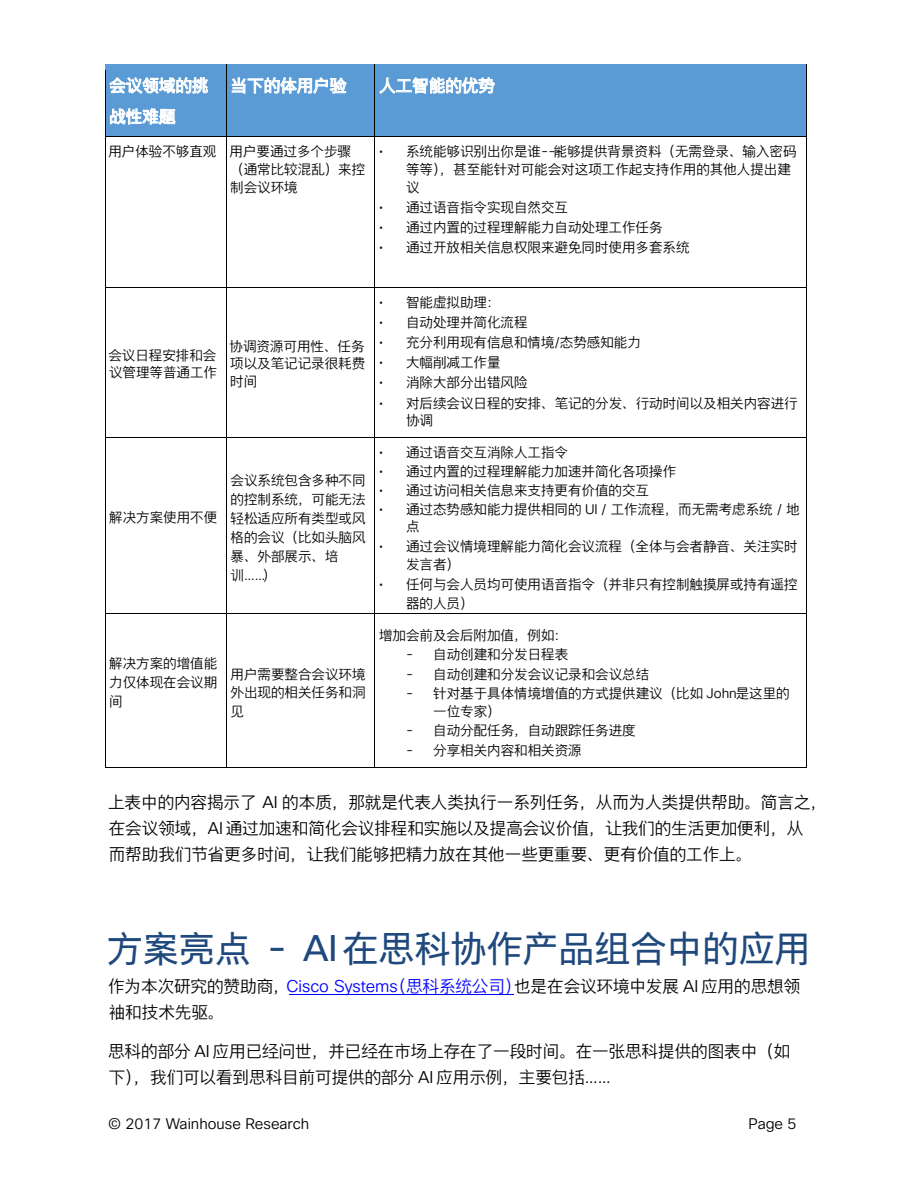
<style>
.page{position:relative;width:918px;height:1188px;background:#fff}
.page>*{position:absolute;margin:0;border:0;box-sizing:border-box;transform-origin:0 0}
.t1{font:36px "Cisco Sans CHS";color:#1f497d}
.t2{font:16.5px/25.8px "Cisco Sans CHS Light";color:#000}
.t3{font:16.5px/30.9px "Cisco Sans CHS";color:#fff}
.t4{font:16.5px "Cisco Sans CHS Light";color:#00f}
.t5{font:15px "Cisco Sans CHS Light";color:#000}
.t6{font:13.5px/18.9px "Cisco Sans CHS Light";color:#000}
.s1{color:#00f}
</style>
<div class="page">
<div style="left:106px;top:65px;width:120px;height:71px;background:#5b9bd5"></div>
<svg style="left:109px;top:77px;width:99px;height:48px"></svg>
<div style="left:227px;top:65px;width:147px;height:71px;background:#5b9bd5"></div>
<svg style="left:232px;top:77px;width:115px;height:17px"></svg>
<div style="left:375px;top:65px;width:431px;height:71px;background:#5b9bd5"></div>
<svg style="left:379px;top:77px;width:116px;height:17px"></svg>
<hr style="left:106px;top:64px;width:120px;height:1px;background:#000">
<hr style="left:227px;top:64px;width:147px;height:1px;background:#000">
<hr style="left:375px;top:64px;width:431px;height:1px;background:#000">
<hr style="left:105px;top:70px;width:1px;height:66px;background:#000">
<hr style="left:226px;top:70px;width:1px;height:66px;background:#000">
<hr style="left:374px;top:70px;width:1px;height:66px;background:#000">
<hr style="left:806px;top:70px;width:1px;height:66px;background:#000">
<hr style="left:106px;top:136px;width:120px;height:1px;background:#000">
<hr style="left:227px;top:136px;width:147px;height:1px;background:#000">
<hr style="left:375px;top:136px;width:431px;height:1px;background:#000">
<hr style="left:105px;top:143px;width:1px;height:144px;background:#000">
<hr style="left:226px;top:143px;width:1px;height:144px;background:#000">
<hr style="left:374px;top:143px;width:1px;height:144px;background:#000">
<hr style="left:806px;top:143px;width:1px;height:144px;background:#000">
<hr style="left:106px;top:287px;width:120px;height:1px;background:#000">
<hr style="left:227px;top:287px;width:147px;height:1px;background:#000">
<hr style="left:375px;top:287px;width:431px;height:1px;background:#000">
<hr style="left:105px;top:293px;width:1px;height:144px;background:#000">
<hr style="left:226px;top:293px;width:1px;height:144px;background:#000">
<hr style="left:374px;top:293px;width:1px;height:144px;background:#000">
<hr style="left:806px;top:293px;width:1px;height:144px;background:#000">
<hr style="left:106px;top:437px;width:120px;height:1px;background:#000">
<hr style="left:227px;top:437px;width:147px;height:1px;background:#000">
<hr style="left:375px;top:437px;width:431px;height:1px;background:#000">
<hr style="left:105px;top:444px;width:1px;height:170px;background:#000">
<hr style="left:226px;top:444px;width:1px;height:170px;background:#000">
<hr style="left:374px;top:444px;width:1px;height:170px;background:#000">
<hr style="left:806px;top:444px;width:1px;height:170px;background:#000">
<hr style="left:106px;top:614px;width:120px;height:1px;background:#000">
<hr style="left:227px;top:614px;width:147px;height:1px;background:#000">
<hr style="left:375px;top:614px;width:431px;height:1px;background:#000">
<hr style="left:105px;top:620px;width:1px;height:147px;background:#000">
<hr style="left:106px;top:767px;width:120px;height:1px;background:#000">
<hr style="left:226px;top:620px;width:1px;height:147px;background:#000">
<hr style="left:227px;top:767px;width:147px;height:1px;background:#000">
<hr style="left:374px;top:620px;width:1px;height:147px;background:#000">
<hr style="left:375px;top:767px;width:431px;height:1px;background:#000">
<hr style="left:806px;top:620px;width:1px;height:147px;background:#000">
<hr style="left:290px;top:994px;width:224px;height:1px;background:#00f">
<p class="t3" style="left:109px;top:71px;width:101px">会议领域的挑战性难题</p>
<p class="t3" style="left:231px;top:71px;width:117px">当下的体用户验</p>
<p class="t3" style="left:379px;top:71px;width:117px">人工智能的优势</p>
<p class="t6" style="left:230px;top:143px;width:136px;line-height:17.7px;text-indent:-122px">用户体验不够直观 用户要通过多个步骤（通常比较混乱）来控制会议环境</p>
<p class="t6" style="left:406px;top:143px;width:392px;line-height:17.7px;text-indent:-27px">• 系统能够识别出你是谁---能够提供背景资料（无需登录、输入密码等等），甚至能针对可能会对这项工作起支持作用的其他人提出建议</p>
<p class="t6" style="left:379px;top:198px;width:190px">• 通过语音指令实现自然交互</p>
<p class="t6" style="left:379px;top:218px;width:285px">• 通过内置的过程理解能力自动处理工作任务</p>
<p class="t6" style="left:379px;top:238px;width:312px">• 通过开放相关信息权限来避免同时使用多套系统</p>
<p class="t6" style="left:108px;top:346px;width:110px;line-height:17.7px">会议日程安排和会议管理等普通工作</p>
<p class="t6" style="left:230px;top:337px;width:137px;line-height:17.5px;text-align:justify">协调资源可用性、任务项以及笔记记录很耗费时间</p>
<p class="t6" style="left:109px;top:507px;width:109px">解决方案使用不便</p>
<p class="t6" style="left:231px;top:471px;width:136px">会议系统包含多种不同的控制系统，可能无法轻松适应所有类型或风格的会议（比如头脑风暴、外部展示、培训……）</p>
<p class="t6" style="left:379px;top:292px;width:123px">• 智能虚拟助理：</p>
<p class="t6" style="left:379px;top:313px;width:150px">• 自动处理并简化流程</p>
<p class="t6" style="left:379px;top:333px;width:263px">• 充分利用现有信息和情境/态势感知能力</p>
<p class="t6" style="left:379px;top:353px;width:123px">• 大幅削减工作量</p>
<p class="t6" style="left:379px;top:373px;width:150px">• 消除大部分出错风险</p>
<p class="t6" style="left:406px;top:394px;width:393px;line-height:17.4px;text-indent:-27px">• 对后续会议日程的安排、笔记的分发、行动时间以及相关内容进行协调</p>
<p class="t6" style="left:379px;top:443px;width:190px">• 通过语音交互消除人工指令</p>
<p class="t6" style="left:379px;top:461px;width:299px">• 通过内置的过程理解能力加速并简化各项操作</p>
<p class="t6" style="left:379px;top:480px;width:272px">• 通过访问相关信息来支持更有价值的交互</p>
<p class="t6" style="left:406px;top:500px;width:395px;line-height:17.7px;text-indent:-27px">• 通过态势感知能力提供相同的 UI／工作流程，而无需考虑系统／地点</p>
<p class="t6" style="left:406px;top:538px;width:393px;line-height:17.7px;text-indent:-27px">• 通过会议情境理解能力简化会议流程（全体与会者静音、关注实时发言者）</p>
<p class="t6" style="left:406px;top:575px;width:393px;text-indent:-27px">• 任何与会人员均可使用语音指令（并非只有控制触摸屏或持有遥控器的人员）</p>
<p class="t6" style="left:379px;top:626px;width:191px">增加会前及会后附加值，例如：</p>
<p class="t6" style="left:406px;top:645px;width:164px">- 自动创建和分发日程表</p>
<p class="t6" style="left:406px;top:664px;width:245px">- 自动创建和分发会议记录和会议总结</p>
<p class="t6" style="left:433px;top:685px;width:358px;line-height:17.4px;text-indent:-27px">- 针对基于具体情境增值的方式提供建议（比如 John是这里的一位专家）</p>
<p class="t6" style="left:406px;top:721px;width:231px">- 自动分配任务，自动跟踪任务进度</p>
<p class="t6" style="left:406px;top:741px;width:177px">- 分享相关内容和相关资源</p>
<p class="t2" style="left:108px;top:790px;width:720px">上表中的内容揭示了 AI 的本质，那就是代表人类执行一系列任务，从而为人类提供帮助。简言之，在会议领域，AI 通过加速和简化会议排程和实施以及提高会议价值，让我们的生活更加便利，从<br>而帮助我们节省更多时间，让我们能够把精力放在其他一些更重要、更有价值的工作上。</p>
<p class="t6" style="left:109px;top:654px;width:109px;text-align:justify">解决方案的增值能力仅体现在会议期间</p>
<p class="t6" style="left:231px;top:664px;width:136px;text-align:justify">用户需要整合会议环境外出现的相关任务和洞见</p>
<h1 class="t1" style="left:107px;top:925px;width:705px">方案亮点－ AI在思科协作产品组合中的应用</h1>
<p class="t2" style="left:108px;top:973px;width:694px">作为本次研究的赞助商，<span class="s1">Cisco System（思科系统公司）</span>也是在会议环境中发展 AI 应用的思想领</p>
<p class="t4" style="left:390px;top:976px;width:10px">s</p>
<p class="t2" style="left:109px;top:999px;width:117px">袖和技术先驱。</p>
<p class="t2" style="left:108px;top:1038px;width:684px">思科的部分 AI 应用已经问世，并已经在市场上存在了一段时间。在一张思科提供的图表中（如下），我们可以看到思科目前可提供的部分 AI 应用示例，主要包括……</p>
<p class="t5" style="left:108px;top:1114px;width:203px">© 2017 Wainhouse Research</p>
<p class="t5" style="left:749px;top:1114px;width:49px">Page 5</p>
</div>
